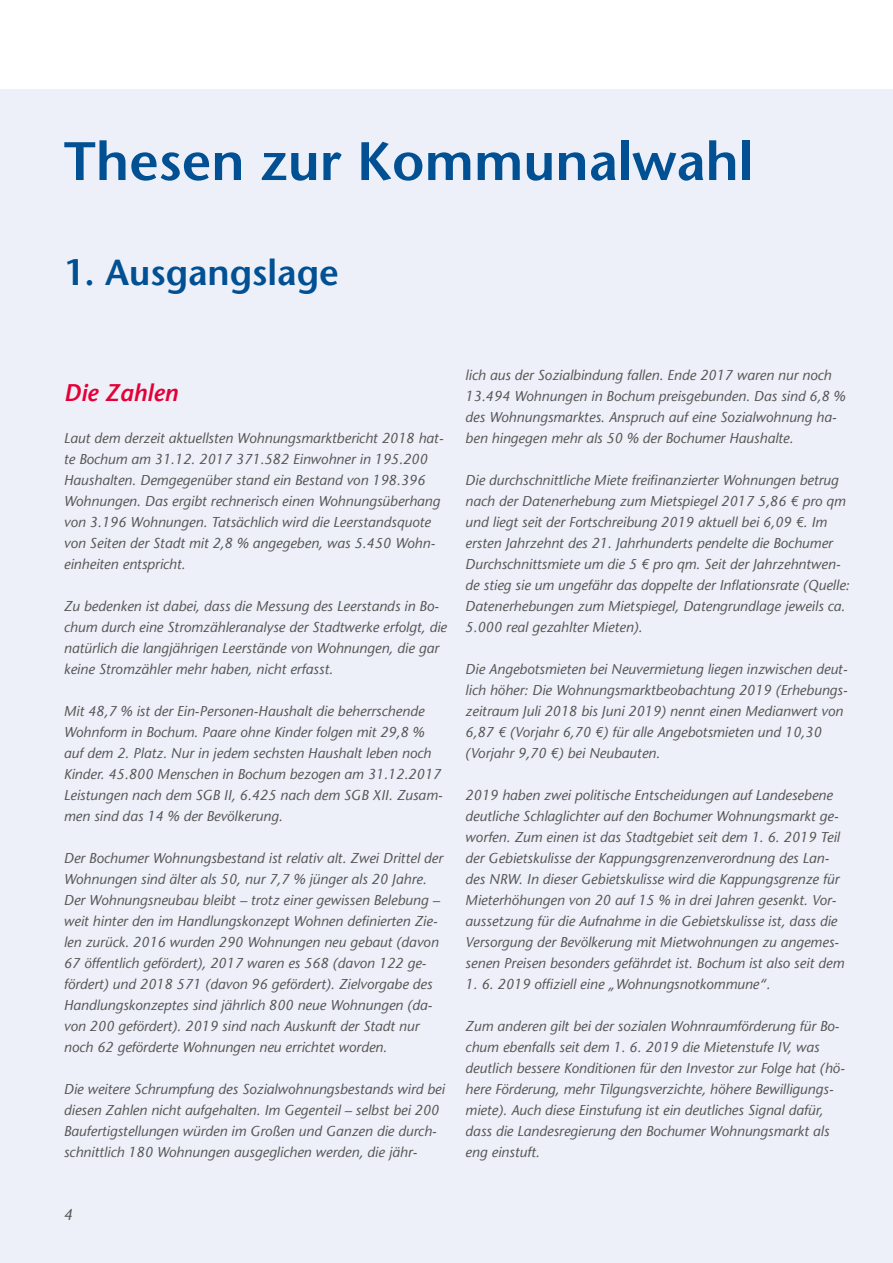
<style>
.page{position:relative;width:893px;height:1263px;background:#fff}
.page>*{position:absolute;margin:0;border:0;box-sizing:border-box;transform-origin:0 0}
.t1{font:600 54px "Stone Sans";color:#005093}
.t2{font:600 36px "Stone Sans";color:#005093}
.t3{font:italic 600 24px "Stone Sans";color:#e40039}
.t4{font:italic 15.75px "Stone Sans";color:#565656}
.t5{font:italic 14.25px/21px "Stone Sans";color:#565656}
</style>
<div class="page">
<div style="left:0;top:90px;width:893px;height:1173px;background:#edf0f8"></div>
<h1 class="t1" style="left:64px;top:129px;width:691px">Thesen zur Kommunalwahl</h1>
<h2 class="t2" style="left:64px;top:251px;width:277px">1. Ausgangslage</h2>
<h3 class="t3" style="left:64px;top:378px;width:116px">Die Zahlen</h3>
<p class="t5" style="left:64px;top:427px;width:381px">Laut dem derzeit aktuellsten Wohnungsmarktbericht 2018 hat&shy;te Bochum am 31.12. 2017 371.582 Einwohner in 195.200<br>Haushalten. Demgegenüber stand ein Bestand von 198.396<br>Wohnungen. Das ergibt rechnerisch einen Wohnungsüberhang von 3.196 Wohnungen. Tatsächlich wird die Leerstandsquote von Seiten der Stadt mit 2,8 % angegeben, was 5.450 Wohn&shy;einheiten entspricht.</p>
<p class="t5" style="left:64px;top:595px;width:385px">Zu bedenken ist dabei, dass die Messung des Leerstands in Bo&shy;chum durch eine Stromzähleranalyse der Stadtwerke erfolgt, die natürlich die langjährigen Leerstände von Wohnungen, die gar keine Stromzähler mehr haben, nicht erfasst.</p>
<p class="t5" style="left:64px;top:700px;width:380px">Mit 48,7 % ist der Ein-Personen-Haushalt die beherrschende Wohnform in Bochum. Paare ohne Kinder folgen mit 29,8 % auf dem 2. Platz. Nur in jedem sechsten Haushalt leben noch Kinder. 45.800 Menschen in Bochum bezogen am 31.12.2017<br>Leistungen nach dem SGB II, 6.425 nach dem SGB XII. Zusam&shy;men sind das 14 % der Bevölkerung.</p>
<p class="t5" style="left:64px;top:847px;width:381px">Der Bochumer Wohnungsbestand ist relativ alt. Zwei Drittel der Wohnungen sind älter als 50, nur 7,7 % jünger als 20 Jahre.<br>Der Wohnungsneubau bleibt – trotz einer gewissen Belebung – weit hinter den im Handlungskonzept Wohnen definierten Zie&shy;len zurück. 2016 wurden 290 Wohnungen neu gebaut (davon 67 öffentlich gefördert), 2017 waren es 568 (davon 122 ge&shy;fördert) und 2018 571 (davon 96 gefördert). Zielvorgabe des Handlungskonzeptes sind jährlich 800 neue Wohnungen (da&shy;von 200 gefördert). 2019 sind nach Auskunft der Stadt nur noch 62 geförderte Wohnungen neu errichtet worden.</p>
<p class="t5" style="left:64px;top:1078px;width:382px">Die weitere Schrumpfung des Sozialwohnungsbestands wird bei diesen Zahlen nicht aufgehalten. Im Gegenteil – selbst bei 200<br>Baufertigstellungen würden im Großen und Ganzen die durch&shy;schnittlich 180 Wohnungen ausgeglichen werden, die jähr-</p>
<p class="t5" style="left:465px;top:364px;width:382px">lich aus der Sozialbindung fallen. Ende 2017 waren nur noch 13.494 Wohnungen in Bochum preisgebunden. Das sind 6,8 % des Wohnungsmarktes. Anspruch auf eine Sozialwohnung ha&shy;ben hingegen mehr als 50 % der Bochumer Haushalte.</p>
<p class="t5" style="left:465px;top:469px;width:386px">Die durchschnittliche Miete freifinanzierter Wohnungen betrug nach der Datenerhebung zum Mietspiegel 2017 5,86 € pro qm und liegt seit der Fortschreibung 2019 aktuell bei 6,09 €. Im ersten Jahrzehnt des 21. Jahrhunderts pendelte die Bochumer Durchschnittsmiete um die 5 € pro qm. Seit der Jahrzehntwen&shy;de stieg sie um ungefähr das doppelte der Inflationsrate (Quelle:<br>Datenerhebungen zum Mietspiegel, Datengrundlage jeweils ca.<br>5.000 real gezahlter Mieten).</p>
<p class="t5" style="left:465px;top:658px;width:384px">Die Angebotsmieten bei Neuvermietung liegen inzwischen deut&shy;lich höher: Die Wohnungsmarktbeobachtung 2019 (Erhebungs&shy;zeitraum Juli 2018 bis Juni 2019) nennt einen Medianwert von 6,87 € (Vorjahr 6,70 €) für alle Angebotsmieten und 10,30 (Vorjahr 9,70 €) bei Neubauten.</p>
<p class="t5" style="left:465px;top:784px;width:380px">2019 haben zwei politische Entscheidungen auf Landesebene deutliche Schlaglichter auf den Bochumer Wohnungsmarkt ge&shy;worfen. Zum einen ist das Stadtgebiet seit dem 1. 6. 2019 Teil der Gebietskulisse der Kappungsgrenzenverordnung des Lan&shy;des NRW. In dieser Gebietskulisse wird die Kappungsgrenze für Mieterhöhungen von 20 auf 15 % in drei Jahren gesenkt. Vor&shy;aussetzung für die Aufnahme in die Gebietskulisse ist, dass die Versorgung der Bevölkerung mit Mietwohnungen zu angemes&shy;senen Preisen besonders gefährdet ist. Bochum ist also seit dem</p>
<p class="t5" style="left:465px;top:973px;width:306px">1. 6. 2019 offiziell eine „Wohnungsnotkommune“.</p>
<p class="t5" style="left:465px;top:1015px;width:381px">Zum anderen gilt bei der sozialen Wohnraumförderung für Bo&shy;chum ebenfalls seit dem 1. 6. 2019 die Mietenstufe IV, was deutlich bessere Konditionen für den Investor zur Folge hat (hö&shy;here Förderung, mehr Tilgungsverzichte, höhere Bewilligungs&shy;miete). Auch diese Einstufung ist ein deutliches Signal dafür, dass die Landesregierung den Bochumer Wohnungsmarkt als eng einstuft.</p>
<p class="t4" style="left:64px;top:1205px;width:11px">4</p>
</div>
